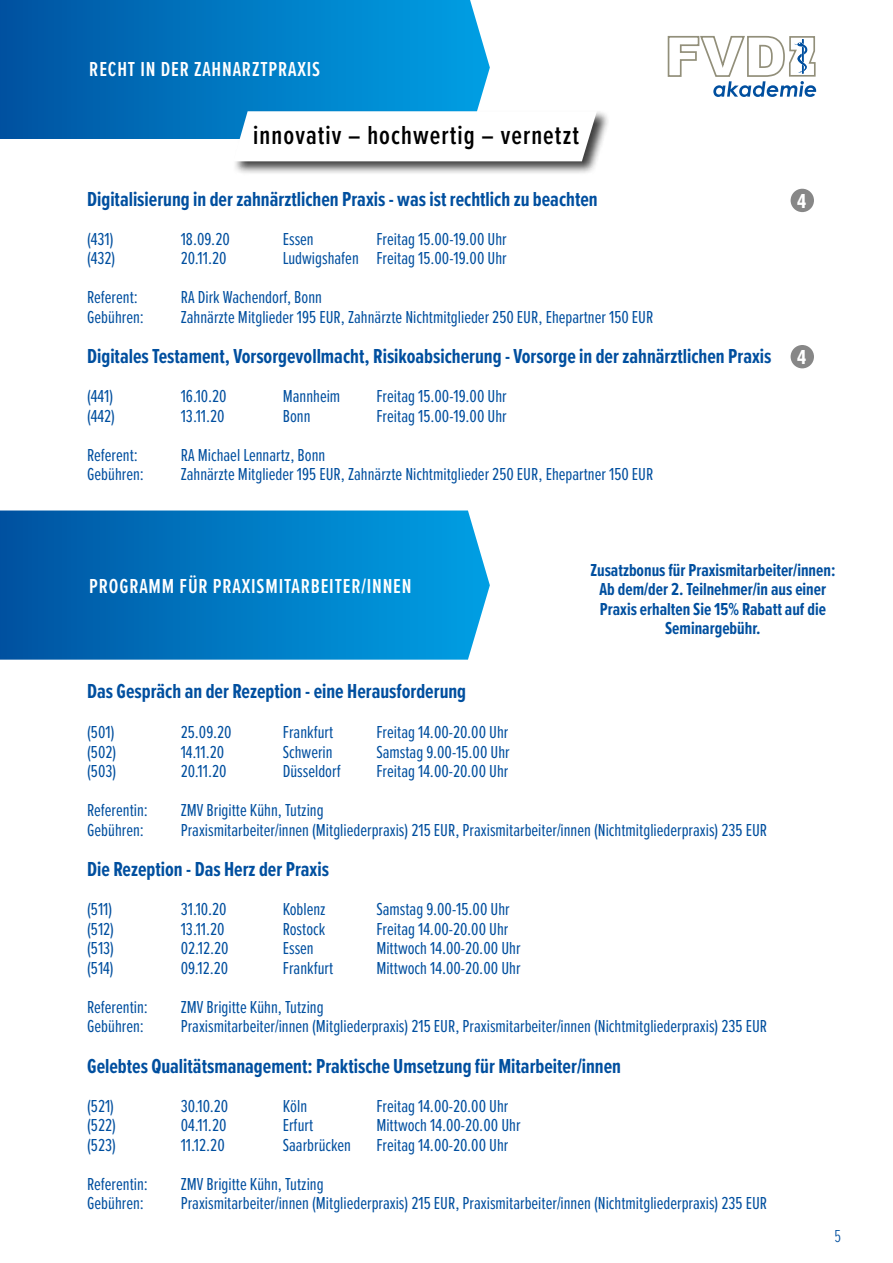
<style>
.page{position:relative;width:893px;height:1263px;background:#fff}
.page>*{position:absolute;margin:0;border:0;box-sizing:border-box;transform-origin:0 0}
.t1{font:600 27px "Proxima Nova Ex Cn";letter-spacing:.04em;color:#000}
.t2{font:700 21px "Proxima Nova Ex Cn";color:#004f9f}
.t3{font:600 21px "Proxima Nova Ex Cn";letter-spacing:.04em;color:#fff}
.t4{font:700 21px "Proxima Nova Ex Cn";color:#fff}
.t5{font:18px "Proxima Nova Ex Cn";color:#004f9f}
.t6{font:700 18px/19.5px "Proxima Nova Ex Cn";color:#004f9f;text-align:center}
.t7{font:300 18px "Proxima Nova Ex Cn";color:#004f9f}
</style>
<div class="page">
<svg style="left:0;top:0;width:490px;height:139px;background:#0378c1"></svg>
<svg style="left:0;top:510px;width:490px;height:150px;background:#067cc3"></svg>
<svg style="left:667px;top:36px;width:149px;height:61px"></svg>
<div style="left:232px;top:110px;width:378px;height:65px;background:#000;opacity:.75"></div>
<svg style="left:233px;top:111px;width:364px;height:50px"></svg>
<div style="left:791px;top:345px;width:23px;height:23px;background:#878787;border-radius:50%"></div>
<div style="left:791px;top:189px;width:23px;height:23px;background:#878787;border-radius:50%"></div>
<p class="t3" style="left:89px;top:57px;width:232px">RECHT IN DER ZAHNARZTPRAXIS</p>
<h1 class="t1" style="left:253px;top:119px;width:327px">innovativ – hochwertig – vernetzt</h1>
<p class="t2" style="left:87px;top:186px;width:512px">Digitalisierung in der zahnärztlichen Praxis - was ist rechtlich zu beachten</p>
<p class="t5" style="left:87px;top:228px;width:28px">(431)</p>
<p class="t5" style="left:181px;top:228px;width:51px">18.09.20</p>
<p class="t5" style="left:283px;top:228px;width:32px">Essen</p>
<p class="t5" style="left:376px;top:228px;width:132px">Freitag 15.00-19.00 Uhr</p>
<p class="t5" style="left:87px;top:248px;width:30px">(432)</p>
<p class="t5" style="left:181px;top:248px;width:47px">20.11.20</p>
<p class="t5" style="left:283px;top:248px;width:225px">Ludwigshafen Freitag 15.00-19.00 Uhr</p>
<p class="t5" style="left:87px;top:287px;width:52px">Referent:</p>
<p class="t5" style="left:181px;top:287px;width:143px">RA Dirk Wachendorf, Bonn</p>
<p class="t5" style="left:87px;top:306px;width:58px">Gebühren:</p>
<p class="t5" style="left:181px;top:306px;width:474px">Zahnärzte Mitglieder 195 EUR, Zahnärzte Nichtmitglieder 250 EUR, Ehepartner 150 EUR</p>
<p class="t2" style="left:87px;top:344px;width:686px">Digitales Testament, Vorsorgevollmacht, Risikoabsicherung - Vorsorge in der zahnärztlichen Praxis</p>
<p class="t5" style="left:87px;top:386px;width:27px">(441)</p>
<p class="t5" style="left:181px;top:386px;width:47px">16.10.20</p>
<p class="t5" style="left:283px;top:386px;width:59px">Mannheim</p>
<p class="t5" style="left:376px;top:386px;width:132px">Freitag 15.00-19.00 Uhr</p>
<p class="t5" style="left:87px;top:405px;width:29px">(442)</p>
<p class="t5" style="left:181px;top:405px;width:46px">13.11.20</p>
<p class="t5" style="left:283px;top:405px;width:29px">Bonn</p>
<p class="t5" style="left:376px;top:405px;width:132px">Freitag 15.00-19.00 Uhr</p>
<p class="t5" style="left:87px;top:444px;width:52px">Referent:</p>
<p class="t5" style="left:181px;top:444px;width:146px">RA Michael Lennartz, Bonn</p>
<p class="t5" style="left:87px;top:464px;width:58px">Gebühren:</p>
<p class="t5" style="left:181px;top:464px;width:474px">Zahnärzte Mitglieder 195 EUR, Zahnärzte Nichtmitglieder 250 EUR, Ehepartner 150 EUR</p>
<p class="t4" style="left:797px;top:188px;width:11px">4</p>
<p class="t4" style="left:797px;top:344px;width:11px">4</p>
<p class="t3" style="left:89px;top:573px;width:324px">PROGRAMM FÜR PRAXISMITARBEITER/INNEN</p>
<p class="t6" style="left:590px;top:560px;width:247px">Zusatzbonus für Praxismitarbeiter/innen:<br>Ab dem/der 2. Teilnehmer/in aus einer Praxis erhalten Sie 15% Rabatt auf die Seminargebühr.</p>
<p class="t2" style="left:87px;top:678px;width:381px">Das Gespräch an der Rezeption - eine Herausforderung</p>
<p class="t5" style="left:87px;top:722px;width:29px">(501)</p>
<p class="t5" style="left:181px;top:722px;width:52px">25.09.20</p>
<p class="t5" style="left:283px;top:722px;width:52px">Frankfurt</p>
<p class="t5" style="left:376px;top:722px;width:134px">Freitag 14.00-20.00 Uhr</p>
<p class="t5" style="left:87px;top:741px;width:31px">(502)</p>
<p class="t5" style="left:181px;top:741px;width:45px">14.11.20</p>
<p class="t5" style="left:283px;top:741px;width:51px">Schwerin</p>
<p class="t5" style="left:376px;top:741px;width:135px">Samstag 9.00-15.00 Uhr</p>
<p class="t5" style="left:87px;top:761px;width:31px">(503)</p>
<p class="t5" style="left:181px;top:761px;width:47px">20.11.20</p>
<p class="t5" style="left:283px;top:761px;width:59px">Düsseldorf</p>
<p class="t5" style="left:376px;top:761px;width:134px">Freitag 14.00-20.00 Uhr</p>
<p class="t5" style="left:87px;top:800px;width:62px">Referentin:</p>
<p class="t5" style="left:181px;top:800px;width:144px">ZMV Brigitte Kühn, Tutzing</p>
<p class="t5" style="left:87px;top:819px;width:58px">Gebühren:</p>
<p class="t5" style="left:181px;top:819px;width:588px">Praxismitarbeiter/innen (Mitgliederpraxis) 215 EUR, Praxismitarbeiter/innen (Nichtmitgliederpraxis) 235 EUR</p>
<p class="t2" style="left:87px;top:857px;width:243px">Die Rezeption - Das Herz der Praxis</p>
<p class="t5" style="left:87px;top:899px;width:27px">(511)</p>
<p class="t5" style="left:181px;top:899px;width:47px">31.10.20</p>
<p class="t5" style="left:283px;top:899px;width:44px">Koblenz</p>
<p class="t5" style="left:376px;top:899px;width:135px">Samstag 9.00-15.00 Uhr</p>
<p class="t5" style="left:87px;top:918px;width:28px">(512)</p>
<p class="t5" style="left:181px;top:918px;width:46px">13.11.20</p>
<p class="t5" style="left:283px;top:918px;width:44px">Rostock</p>
<p class="t5" style="left:376px;top:918px;width:134px">Freitag 14.00-20.00 Uhr</p>
<p class="t5" style="left:87px;top:938px;width:28px">(513)</p>
<p class="t5" style="left:181px;top:938px;width:49px">02.12.20</p>
<p class="t5" style="left:283px;top:938px;width:32px">Essen</p>
<p class="t5" style="left:376px;top:938px;width:146px">Mittwoch 14.00-20.00 Uhr</p>
<p class="t5" style="left:87px;top:957px;width:28px">(514)</p>
<p class="t5" style="left:181px;top:957px;width:49px">09.12.20</p>
<p class="t5" style="left:283px;top:957px;width:52px">Frankfurt</p>
<p class="t5" style="left:376px;top:957px;width:146px">Mittwoch 14.00-20.00 Uhr</p>
<p class="t5" style="left:87px;top:996px;width:62px">Referentin:</p>
<p class="t5" style="left:181px;top:996px;width:144px">ZMV Brigitte Kühn, Tutzing</p>
<p class="t5" style="left:87px;top:1016px;width:58px">Gebühren:</p>
<p class="t5" style="left:181px;top:1016px;width:588px">Praxismitarbeiter/innen (Mitgliederpraxis) 215 EUR, Praxismitarbeiter/innen (Nichtmitgliederpraxis) 235 EUR</p>
<p class="t2" style="left:87px;top:1053px;width:535px">Gelebtes Qualitätsmanagement: Praktische Umsetzung für Mitarbeiter/innen</p>
<p class="t5" style="left:87px;top:1095px;width:28px">(521)</p>
<p class="t5" style="left:181px;top:1095px;width:49px">30.10.20</p>
<p class="t5" style="left:283px;top:1095px;width:26px">Köln</p>
<p class="t5" style="left:376px;top:1095px;width:134px">Freitag 14.00-20.00 Uhr</p>
<p class="t5" style="left:87px;top:1115px;width:30px">(522)</p>
<p class="t5" style="left:181px;top:1115px;width:47px">04.11.20</p>
<p class="t5" style="left:283px;top:1115px;width:32px">Erfurt</p>
<p class="t5" style="left:376px;top:1115px;width:146px">Mittwoch 14.00-20.00 Uhr</p>
<p class="t5" style="left:87px;top:1134px;width:30px">(523)</p>
<p class="t5" style="left:181px;top:1134px;width:46px">11.12.20</p>
<p class="t5" style="left:283px;top:1134px;width:70px">Saarbrücken</p>
<p class="t5" style="left:376px;top:1134px;width:134px">Freitag 14.00-20.00 Uhr</p>
<p class="t5" style="left:87px;top:1173px;width:62px">Referentin:</p>
<p class="t5" style="left:181px;top:1173px;width:144px">ZMV Brigitte Kühn, Tutzing</p>
<p class="t5" style="left:87px;top:1193px;width:58px">Gebühren:</p>
<p class="t5" style="left:181px;top:1193px;width:588px">Praxismitarbeiter/innen (Mitgliederpraxis) 215 EUR, Praxismitarbeiter/innen (Nichtmitgliederpraxis) 235 EUR</p>
<p class="t7" style="left:834px;top:1225px;width:8px">5</p>
</div>
